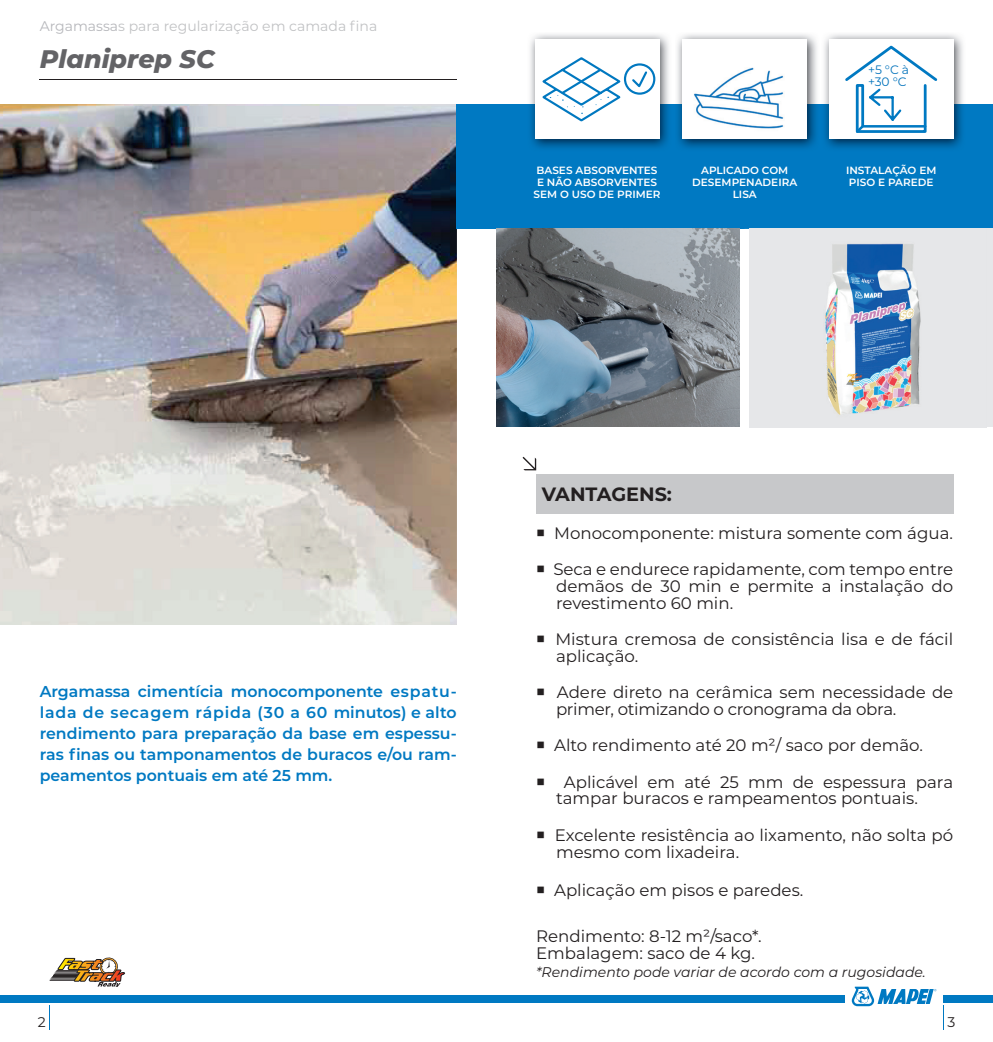
<style>
.page{position:relative;width:993px;height:1042px;background:#fff}
.page>*{position:absolute;margin:0;border:0;box-sizing:border-box;transform-origin:0 0}
.t1{font:italic 800 25.38px "Montserrat";color:#636366}
.t2{font:700 19.25px "Montserrat";color:#231f20}
.t3{font:16.62px/16.6px "Montserrat";color:#231f20}
.t4{font:16.62px/16.6px "Montserrat";letter-spacing:-.02em;color:#231f20}
.t5{font:600 15.75px/21px "Montserrat";color:#0079c2;text-align:justify}
.t6{font:italic 14px "Montserrat";color:#231f20}
.t7{font:14px "Montserrat";color:#c1c2c4}
.t8{font:14px "Montserrat";color:#231f20}
.t9{font:12.25px/12.2px "Montserrat";color:#0574bc}
.t10{font:600 10.5px/12.2px "Montserrat";color:#fff;text-align:center}
.s1{color:#b6b7bb}
</style>
<div class="page">
<div style="left:0;top:995px;width:843px;height:7px;background:#0079c2"></div>
<svg style="left:851px;top:986px;width:85px;height:20px"></svg>
<div style="left:943px;top:995px;width:49px;height:7px;background:#0079c2"></div>
<svg style="left:943px;top:1005px;width:1px;height:24px"></svg>
<svg style="left:49px;top:1005px;width:1px;height:24px"></svg>
<img style="left:0;top:105px;width:456px;height:519px">
<hr style="left:40px;top:79px;width:416px;height:1px;background:#231f20">
<svg style="left:50px;top:957px;width:75px;height:29px"></svg>
<div style="left:456px;top:105px;width:536px;height:124px;background:#0079c2"></div>
<img style="left:496px;top:228px;width:243px;height:199px">
<div style="left:749px;top:229px;width:243px;height:198px;background:#e6e7e9"></div>
<div style="left:536px;top:474px;width:416px;height:40px;background:#c7c8ca"></div>
<svg style="left:522px;top:457px;width:14px;height:13px"></svg>
<img style="left:675px;top:34px;width:143px;height:114px">
<div style="left:682px;top:40px;width:124px;height:99px;background:#fff"></div>
<img style="left:527px;top:34px;width:144px;height:114px">
<div style="left:535px;top:40px;width:124px;height:99px;background:#fff"></div>
<img style="left:821px;top:34px;width:144px;height:114px">
<div style="left:828px;top:40px;width:124px;height:99px;background:#fff"></div>
<svg style="left:845px;top:45px;width:93px;height:88px"></svg>
<svg style="left:542px;top:57px;width:114px;height:65px"></svg>
<img style="left:745px;top:228px;width:240px;height:1px">
<img style="left:825px;top:243px;width:96px;height:172px">
<img style="left:694px;top:67px;width:90px;height:62px">
<p class="t7" style="left:40px;top:16px;width:339px"><span class="s1">Argamassa</span>s para regularização em camada fina</p>
<h1 class="t1" style="left:40px;top:40px;width:176px">Planiprep SC</h1>
<p class="t9" style="left:867px;top:63px;width:42px">+5 °C à +30 °C</p>
<p class="t10" style="left:533px;top:164px;width:128px">BASES ABSORVENTES<br>E NÃO ABSORVENTES<br>SEM O USO DE PRIMER</p>
<p class="t10" style="left:692px;top:164px;width:106px">APLICADO COM<br>DESEMPENADEIRA<br>LISA</p>
<p class="t10" style="left:845px;top:164px;width:92px;text-align:left">INSTALAÇÃO EM<br>PISO E PAREDE</p>
<p class="t5" style="left:40px;top:680px;width:418px">Argamassa cimentícia monocomponente espatu&shy;lada de secagem rápida (30 a 60 minutos) e alto rendimento para preparação da base em espessu&shy;ras finas ou tamponamentos de buracos e/ou ram&shy;peamentos pontuais em até 25 mm.</p>
<p class="t2" style="left:541px;top:480px;width:132px">VANTAGENS:</p>
<p class="t3" style="left:536px;top:524px;width:418px">○ Monocomponente: mistura somente com água.</p>
<p class="t3" style="left:556px;top:560px;width:398px;text-align:justify;text-indent:-20px">○ Seca e endurece rapidamente, com tempo entre demãos de 30 min e permite a instalação do revestimento 60 min.</p>
<p class="t3" style="left:556px;top:630px;width:398px;text-indent:-20px">○ Mistura cremosa de consistência lisa e de fácil aplicação.</p>
<p class="t4" style="left:556px;top:683px;width:398px;text-indent:-20px">○ Adere direto na cerâmica sem necessidade de primer, otimizando o cronograma da obra.</p>
<p class="t3" style="left:536px;top:736px;width:388px">○ Alto rendimento até 20 m²/ saco por demão.</p>
<p class="t3" style="left:556px;top:773px;width:398px;text-indent:-20px">○ Aplicável em até 25 mm de espessura para tampar buracos e rampeamentos pontuais.</p>
<p class="t3" style="left:556px;top:826px;width:398px;text-indent:-20px">○ Excelente resistência ao lixamento, não solta pó mesmo com lixadeira.</p>
<p class="t3" style="left:536px;top:881px;width:268px">○ Aplicação em pisos e paredes.</p>
<p class="t3" style="left:536px;top:926px;width:227px;line-height:17.5px">Rendimento: 8-12 m²/saco*.<br>Embalagem: saco de 4 kg.</p>
<p class="t6" style="left:536px;top:962px;width:391px">*Rendimento pode variar de acordo com a rugosidade.</p>
<p class="t8" style="left:38px;top:1012px;width:9px">2</p>
<p class="t8" style="left:947px;top:1012px;width:9px">3</p>
</div>
